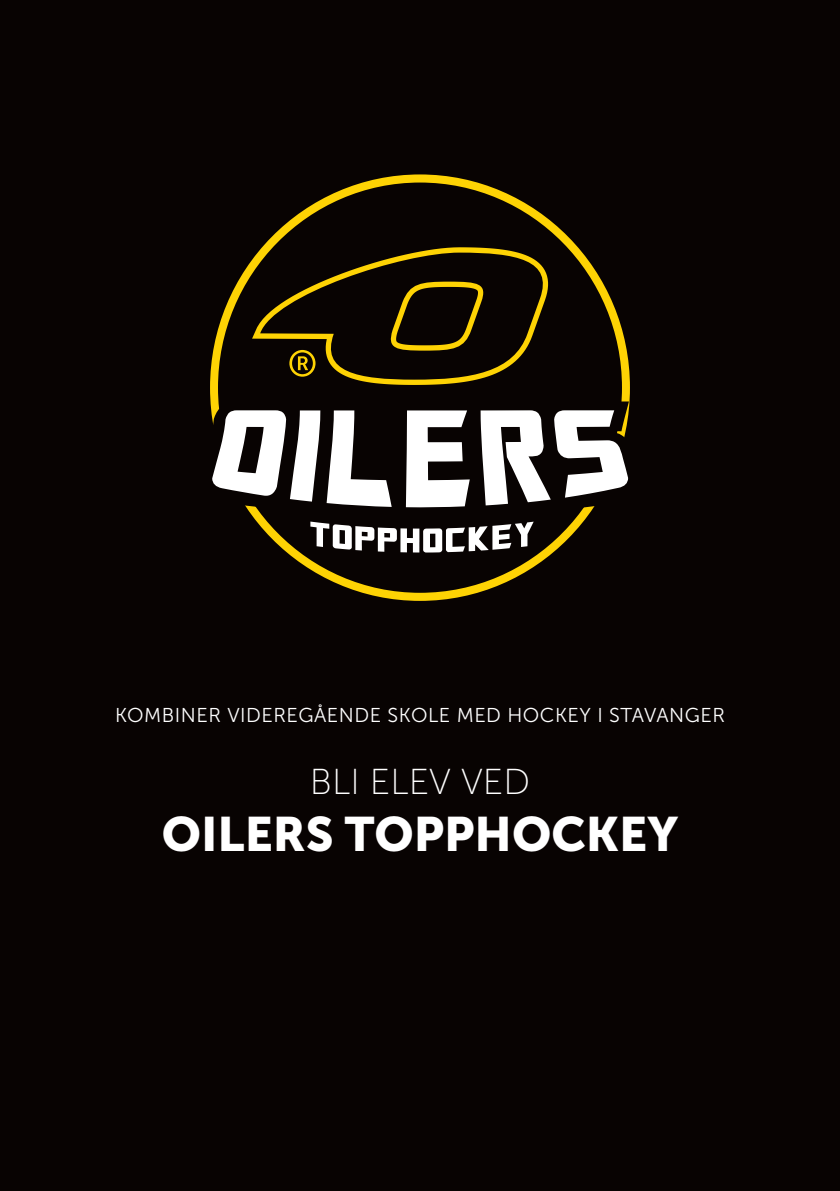
<style>
.page{position:relative;width:840px;height:1191px;background:#fff}
.page>*{position:absolute;margin:0;border:0;box-sizing:border-box;transform-origin:0 0}
.t1{font:48px "Museo Sans 900";color:#fff}
.t2{font:36px "Museo Sans 100";color:#fff}
.t3{font:20px "Museo Sans 300";letter-spacing:.025em;color:#fff}
</style>
<div class="page">
<div style="left:0;top:0;width:839px;height:1191px;background:#080302"></div>
<svg style="left:210px;top:174px;width:419px;height:427px"></svg>
<svg style="left:210px;top:401px;width:420px;height:114px"></svg>
<svg style="left:212px;top:410px;width:415px;height:97px;fill:#fff"></svg>
<svg style="left:260px;top:253px;width:293px;height:126px"></svg>
<svg style="left:310px;top:521px;width:223px;height:31px"></svg>
<p class="t3" style="left:115px;top:704px;width:611px">KOMBINER VIDEREGÅENDE SKOLE MED HOCKEY I STAVANGER</p>
<h2 class="t2" style="left:309px;top:762px;width:222px">BLI ELEV VED</h2>
<h1 class="t1" style="left:162px;top:807px;width:517px">OILERS TOPPHOCKEY</h1>
</div>
